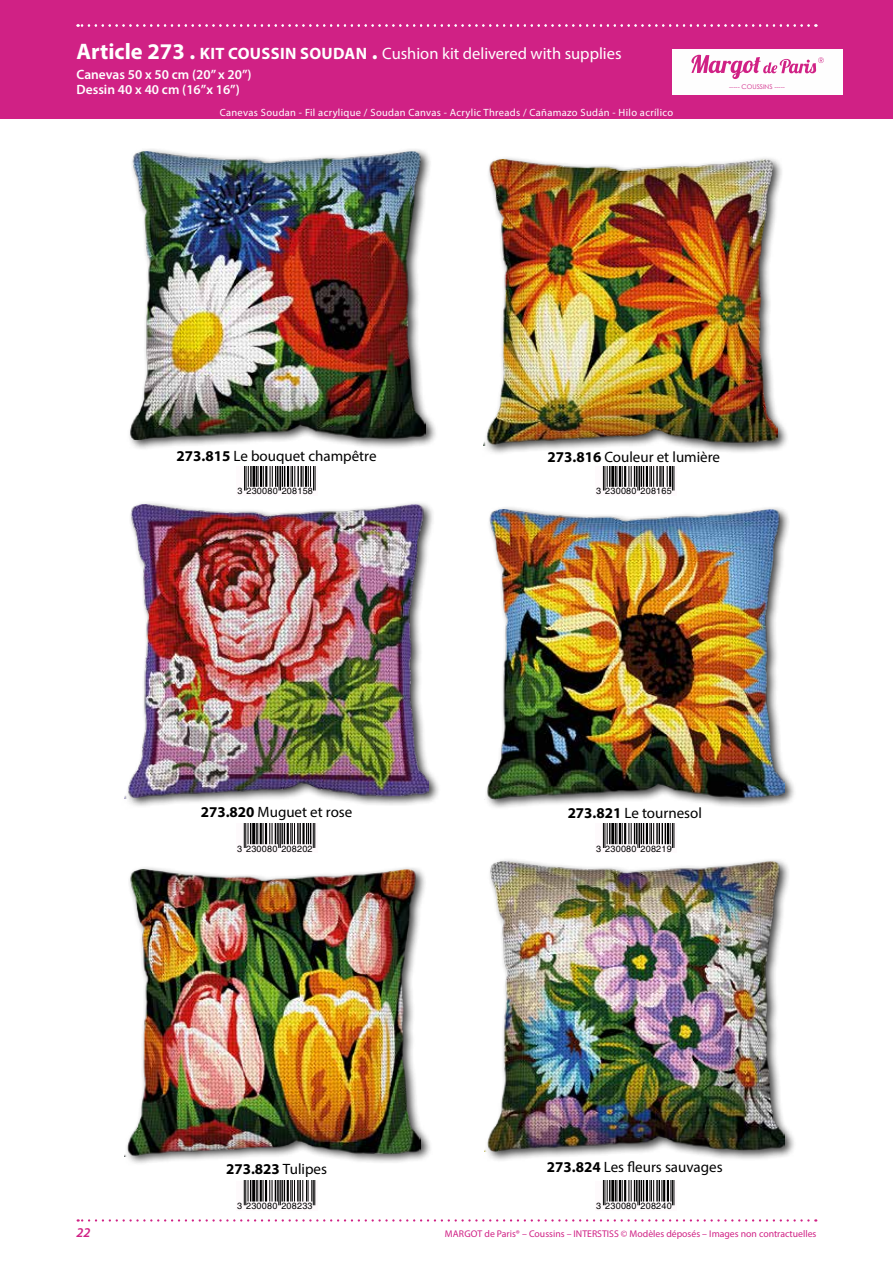
<style>
.page{position:relative;width:893px;height:1263px;background:#fff}
.page>*{position:absolute;margin:0;border:0;box-sizing:border-box;transform-origin:0 0}
.t1{font:16.5px "Myriad Pro";color:#fff}
.t2{font:15px "Myriad Pro";color:#000}
.t3{font:700 15px "Myriad Pro";color:#000}
.t4{font:600 13.5px/15px "Myriad Pro";color:#fff}
.t5{font:italic 600 13.5px "Myriad Pro";color:#d02185}
.t6{font:10.5px "Myriad Pro";letter-spacing:.03em;color:#fff}
.t7{font:9.75px "Myriad Pro";color:#d02185}
.t8{font:9px "Helvetica";letter-spacing:.025em;color:#000}
.t9{font:6.45px "Century Gothic";color:#d02185}
.s1{font-weight:700;font-size:22.5px}
.s2{font-weight:700}
.s3{font-weight:400}
</style>
<div class="page">
<div style="left:0;top:0;width:893px;height:119px;background:#d02185"></div>
<svg style="left:78px;top:1219px;width:730px;height:2px"></svg>
<svg style="left:77px;top:24px;width:732px;height:3px"></svg>
<div style="left:672px;top:49px;width:170px;height:45px;background:#fefefe"></div>
<svg style="left:691px;top:55px;width:133px;height:24px"></svg>
<div style="left:121px;top:501px;width:319px;height:309px;background:#000;opacity:.75"></div>
<img style="left:125px;top:505px;width:303px;height:293px">
<div style="left:484px;top:506px;width:313px;height:304px;background:#000;opacity:.75"></div>
<img style="left:485px;top:509px;width:300px;height:291px">
<div style="left:122px;top:865px;width:311px;height:302px;background:#000;opacity:.75"></div>
<img style="left:124px;top:869px;width:296px;height:287px">
<div style="left:482px;top:857px;width:315px;height:305px;background:#000;opacity:.75"></div>
<img style="left:485px;top:861px;width:300px;height:290px">
<div style="left:127px;top:147px;width:311px;height:304px;background:#000;opacity:.75"></div>
<img style="left:127px;top:151px;width:299px;height:288px">
<div style="left:480px;top:156px;width:310px;height:301px;background:#000;opacity:.75"></div>
<img style="left:483px;top:160px;width:295px;height:286px">
<svg style="left:255px;top:466px;width:48px;height:21px"></svg>
<svg style="left:244px;top:466px;width:5px;height:25px"></svg>
<hr style="left:250px;top:466px;width:2px;height:21px;background:#000">
<hr style="left:252px;top:466px;width:3px;height:21px;background:#000">
<svg style="left:256px;top:466px;width:8px;height:21px"></svg>
<hr style="left:265px;top:466px;width:2px;height:21px;background:#000">
<svg style="left:270px;top:466px;width:15px;height:25px"></svg>
<hr style="left:287px;top:466px;width:2px;height:21px;background:#000">
<svg style="left:291px;top:466px;width:4px;height:21px"></svg>
<hr style="left:297px;top:466px;width:2px;height:21px;background:#000">
<hr style="left:300px;top:466px;width:2px;height:21px;background:#000">
<svg style="left:303px;top:466px;width:13px;height:25px"></svg>
<svg style="left:602px;top:466px;width:60px;height:25px"></svg>
<svg style="left:603px;top:466px;width:20px;height:25px"></svg>
<hr style="left:624px;top:466px;width:2px;height:21px;background:#000">
<svg style="left:629px;top:466px;width:15px;height:25px"></svg>
<hr style="left:646px;top:466px;width:2px;height:21px;background:#000">
<svg style="left:650px;top:466px;width:4px;height:21px"></svg>
<hr style="left:656px;top:466px;width:2px;height:21px;background:#000">
<hr style="left:659px;top:466px;width:2px;height:21px;background:#000">
<svg style="left:662px;top:466px;width:13px;height:25px"></svg>
<div style="left:236px;top:823px;width:82px;height:30px;background:#fefafc"></div>
<svg style="left:244px;top:823px;width:51px;height:25px"></svg>
<hr style="left:297px;top:823px;width:2px;height:21px;background:#000">
<hr style="left:299px;top:823px;width:2px;height:21px;background:#000">
<hr style="left:302px;top:823px;width:3px;height:21px;background:#000">
<svg style="left:306px;top:823px;width:9px;height:25px"></svg>
<svg style="left:602px;top:823px;width:48px;height:25px"></svg>
<svg style="left:603px;top:823px;width:20px;height:25px"></svg>
<hr style="left:624px;top:823px;width:2px;height:21px;background:#000">
<svg style="left:629px;top:823px;width:15px;height:25px"></svg>
<hr style="left:646px;top:823px;width:2px;height:21px;background:#000">
<svg style="left:650px;top:823px;width:25px;height:25px"></svg>
<div style="left:236px;top:1181px;width:82px;height:29px;background:#fefafc"></div>
<svg style="left:244px;top:1181px;width:51px;height:24px"></svg>
<hr style="left:297px;top:1181px;width:2px;height:20px;background:#000">
<hr style="left:299px;top:1181px;width:2px;height:20px;background:#000">
<svg style="left:302px;top:1181px;width:13px;height:24px"></svg>
<svg style="left:602px;top:1181px;width:73px;height:25px"></svg>
<svg style="left:603px;top:1181px;width:20px;height:24px"></svg>
<hr style="left:624px;top:1181px;width:2px;height:20px;background:#000">
<svg style="left:629px;top:1181px;width:15px;height:24px"></svg>
<hr style="left:646px;top:1181px;width:2px;height:20px;background:#000">
<svg style="left:650px;top:1181px;width:13px;height:20px"></svg>
<hr style="left:663px;top:1181px;width:2px;height:20px;background:#000">
<hr style="left:667px;top:1181px;width:2px;height:20px;background:#000">
<svg style="left:671px;top:1181px;width:4px;height:24px"></svg>
<p class="t1" style="left:77px;top:44px;width:547px"><span class="s1">Article 273 .</span> <span class="s2">KIT COUSSIN SOUDAN</span> <span class="s1">.</span> Cushion kit delivered with supplies</p>
<p class="t4" style="left:77px;top:66px;width:177px">Canevas 50 x 50 cm (20’’ x 20’’)<br>Dessin 40 x 40 cm (16’’x 16’’)</p>
<p class="t6" style="left:220px;top:106px;width:455px">Canevas Soudan - Fil acrylique / Soudan Canvas - Acrylic Threads / Cañamazo Sudán - Hilo acrílico</p>
<p class="t9" style="left:729px;top:82px;width:57px">----- COUSSINS -----</p>
<p class="t2" style="left:177px;top:446px;width:201px"><span class="s2">273.815</span> Le bouquet champêtre</p>
<p class="t2" style="left:547px;top:448px;width:174px"><span class="s2">273.816</span> Couleur et lumière</p>
<p class="t8" style="left:237px;top:486px;width:77px">3 230080 208158</p>
<p class="t8" style="left:596px;top:486px;width:77px">3 230080 208165</p>
<p class="t2" style="left:201px;top:802px;width:153px"><span class="s2">273.820</span> Muguet et rose</p>
<p class="t2" style="left:568px;top:803px;width:136px"><span class="s2">273.821</span> Le tournesol</p>
<p class="t8" style="left:237px;top:843px;width:77px">3 230080 208202</p>
<p class="t8" style="left:596px;top:843px;width:77px">3 230080 208219</p>
<p class="t3" style="left:226px;top:1159px;width:102px">273.823 <span class="s3">Tulipes</span></p>
<p class="t2" style="left:547px;top:1158px;width:177px"><span class="s2">273.824</span> Les fleurs sauvages</p>
<p class="t5" style="left:77px;top:1224px;width:16px">22</p>
<p class="t8" style="left:237px;top:1200px;width:77px">3 230080 208233</p>
<p class="t8" style="left:596px;top:1200px;width:77px">3 230080 208240</p>
<p class="t7" style="left:445px;top:1228px;width:373px">MARGOT de Paris® – Coussins – INTERSTISS © Modèles déposés – Images non contractuelles</p>
</div>
